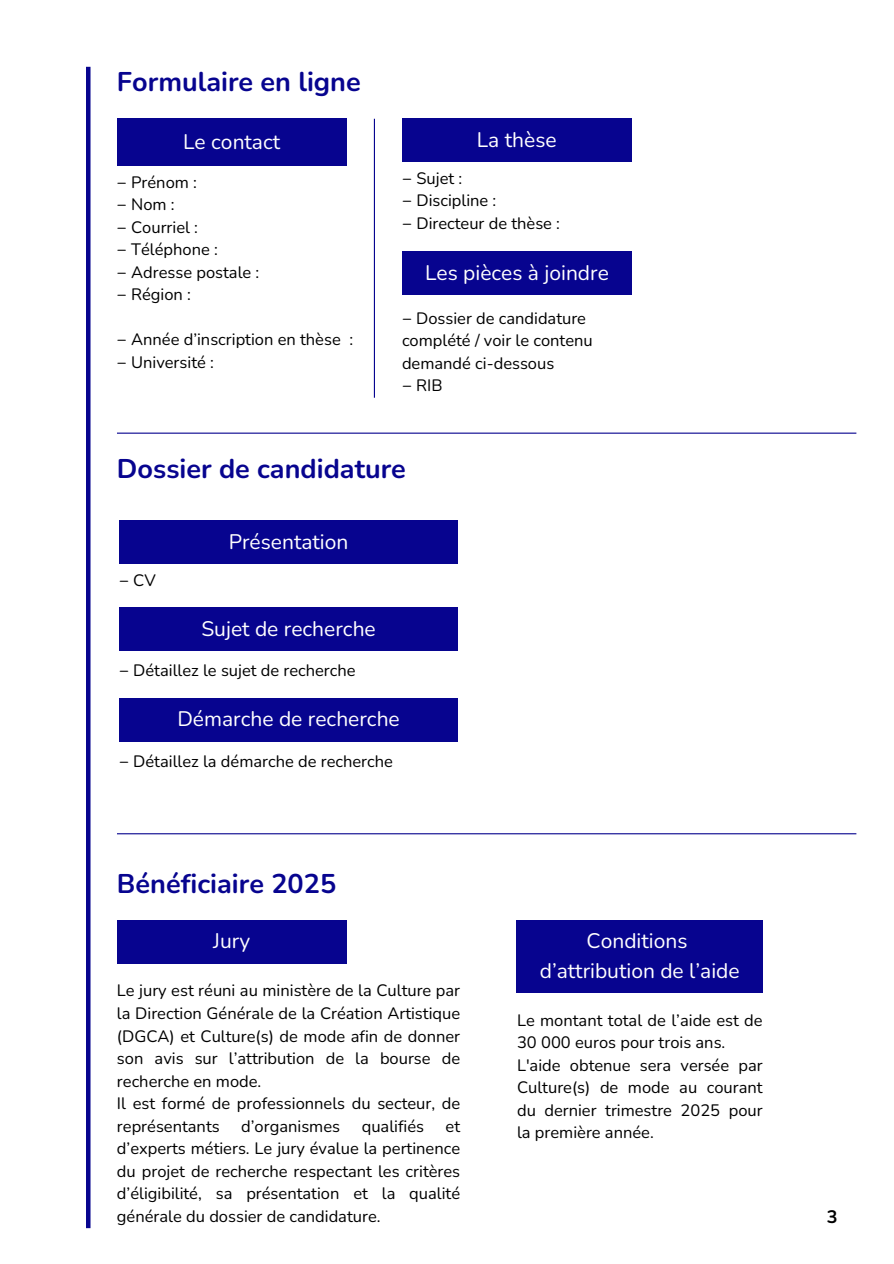
<style>
.page{position:relative;width:894px;height:1264px;background:#fff}
.page>*{position:absolute;margin:0;border:0;box-sizing:border-box;transform-origin:0 0}
.t1{font:700 27px "Nunito";color:#07048f}
.t2{font:21px/29.2px "Nunito";color:#fff;text-align:center}
.t3{font:700 18px "Nunito";color:#000}
.t4{font:16.5px/22.5px "Nunito";color:#000}
</style>
<div class="page">
<hr style="left:86px;top:67px;width:4px;height:1161px;background:#07048f">
<div style="left:117px;top:119px;width:229px;height:47px;background:#07048f"></div>
<div style="left:402px;top:119px;width:229px;height:43px;background:#07048f"></div>
<div style="left:402px;top:252px;width:229px;height:43px;background:#07048f"></div>
<div style="left:119px;top:607px;width:339px;height:44px;background:#07048f"></div>
<div style="left:119px;top:520px;width:339px;height:43px;background:#07048f"></div>
<div style="left:119px;top:698px;width:339px;height:43px;background:#07048f"></div>
<hr style="left:374px;top:119px;width:1px;height:279px;background:#07048f">
<hr style="left:117px;top:432px;width:739px;height:2px;background:#07048f">
<hr style="left:117px;top:833px;width:739px;height:1px;background:#07048f">
<div style="left:117px;top:920px;width:229px;height:43px;background:#07048f"></div>
<div style="left:516px;top:920px;width:246px;height:72px;background:#07048f"></div>
<p class="t1" style="left:117px;top:63px;width:245px">Formulaire en ligne</p>
<h1 class="t2" style="left:183px;top:128px;width:98px">Le contact</h1>
<h2 class="t4" style="left:117px;top:171px;width:81px">− Prénom :</h2>
<p class="t4" style="left:117px;top:194px;width:59px">− Nom :</p>
<p class="t4" style="left:117px;top:216px;width:82px">− Courriel :</p>
<p class="t4" style="left:117px;top:239px;width:102px">− Téléphone :</p>
<p class="t4" style="left:117px;top:261px;width:144px">− Adresse postale :</p>
<p class="t4" style="left:117px;top:284px;width:76px">− Région :</p>
<p class="t4" style="left:117px;top:329px;width:237px">− Année d’inscription en thèse :</p>
<p class="t4" style="left:117px;top:351px;width:98px">− Université :</p>
<p class="t2" style="left:476px;top:125px;width:81px">La thèse</p>
<p class="t4" style="left:402px;top:167px;width:61px">− Sujet :</p>
<h2 class="t4" style="left:402px;top:190px;width:96px">− Discipline :</h2>
<p class="t4" style="left:402px;top:212px;width:159px">− Directeur de thèse :</p>
<p class="t2" style="left:425px;top:258px;width:185px">Les pièces à joindre</p>
<p class="t4" style="left:402px;top:307px;width:192px">− Dossier de candidature complété / voir le contenu demandé ci-dessous</p>
<h2 class="t4" style="left:402px;top:374px;width:42px">− RIB</h2>
<p class="t1" style="left:117px;top:450px;width:290px">Dossier de candidature</p>
<h2 class="t4" style="left:119px;top:569px;width:38px">− CV</h2>
<h1 class="t2" style="left:229px;top:527px;width:121px">Présentation</h1>
<p class="t2" style="left:201px;top:614px;width:176px">Sujet de recherche</p>
<p class="t4" style="left:119px;top:659px;width:238px">− Détaillez le sujet de recherche</p>
<h3 class="t2" style="left:177px;top:704px;width:224px">Démarche de recherche</h3>
<h2 class="t4" style="left:119px;top:750px;width:275px">− Détaillez la démarche de recherche</h2>
<p class="t1" style="left:117px;top:865px;width:221px">Bénéficiaire 2025</p>
<h2 class="t2" style="left:213px;top:926px;width:38px">Jury</h2>
<p class="t4" style="left:117px;top:979px;width:344px;text-align:justify">Le jury est réuni au ministère de la Culture par la Direction Générale de la Création Artistique (DGCA) et Culture(s) de mode afin de donner son avis sur l’attribution de la bourse de recherche en mode.</p>
<p class="t4" style="left:117px;top:1092px;width:344px">Il est formé de professionnels du secteur, de représentants</p>
<p class="t4" style="left:241px;top:1114px;width:100px">d’organismes</p>
<p class="t4" style="left:361px;top:1114px;width:64px">qualifiés</p>
<p class="t4" style="left:117px;top:1114px;width:344px;text-indent:328px">et d’experts métiers. Le jury évalue la pertinence du projet de recherche respectant les critères d’éligibilité, sa présentation et la qualité générale du dossier de candidature.</p>
<p class="t2" style="left:539px;top:926px;width:201px">Conditions d’attribution de l’aide</p>
<h1 class="t4" style="left:517px;top:1009px;width:247px">Le montant total de l’aide est de<br>30 000 euros pour trois ans.</h1>
<h2 class="t4" style="left:517px;top:1054px;width:247px;text-align:justify">L'aide obtenue sera versée par Culture(s) de mode au courant du dernier trimestre 2025 pour la première année.</h2>
<p class="t3" style="left:826px;top:1204px;width:12px">3</p>
</div>
